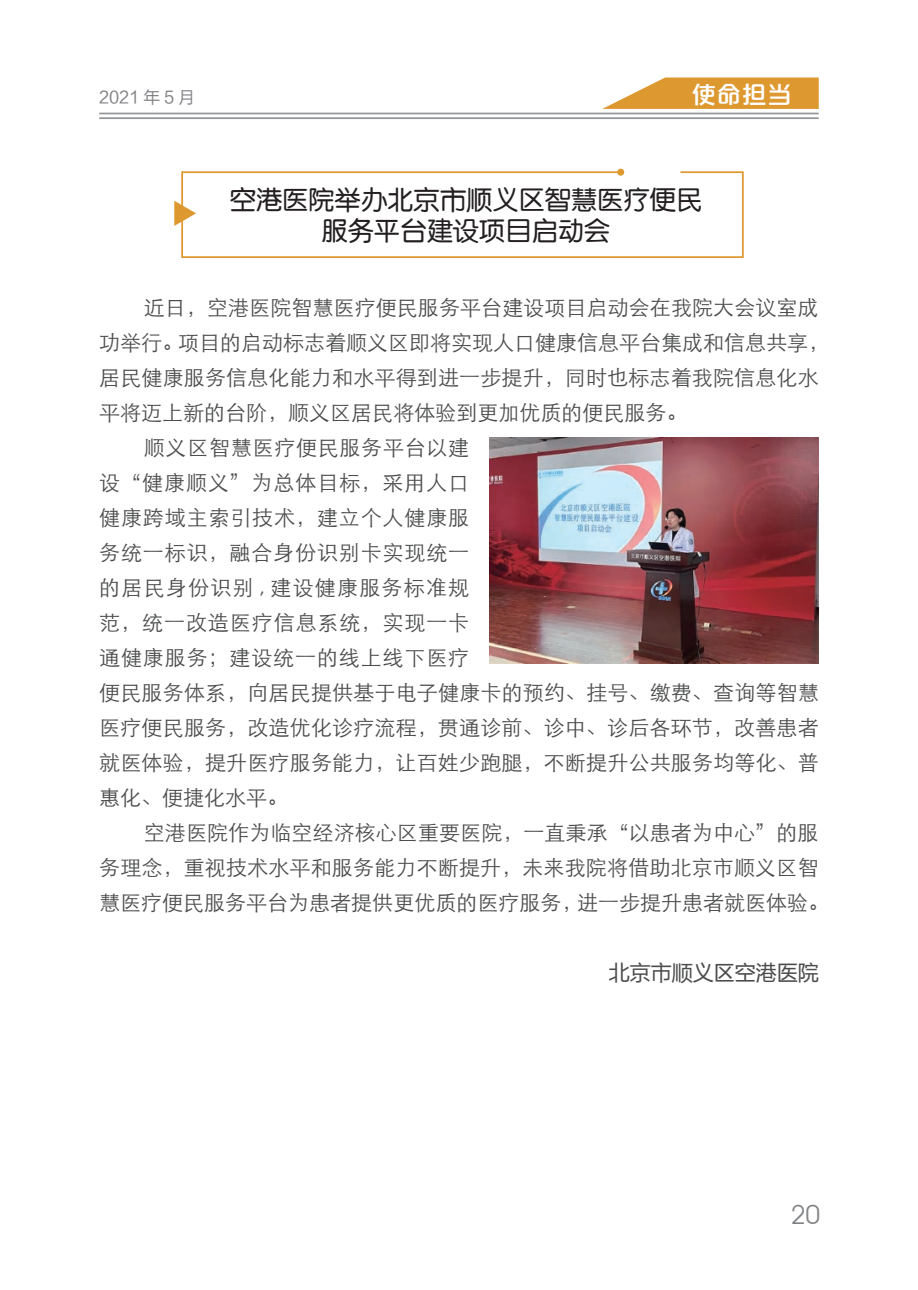
<style>
.page{position:relative;width:918px;height:1290px;background:#fff}
.page>*{position:absolute;margin:0;border:0;box-sizing:border-box;transform-origin:0 0}
.t1{font:26.25px/31.5px "J Zun Yuan";color:#231f20;text-align:center}
.t2{font:26.25px "Avant Garde IT Cby BT";color:#808285}
.t3{font:24.5px "FZPSZHJW GB1 0";color:#fff}
.t4{font:21px/35px "ST Xihei";letter-spacing:.01em;color:#4b4c4d}
.t5{font:21px/35px "ST Xihei";letter-spacing:.035em;color:#4b4c4d}
.t6{font:21px "Microsoft Ya Hei";color:#4b4c4d}
.t7{font:16.62px "FZLTHJW GB1 0";color:#808285}
</style>
<div class="page">
<svg style="left:602px;top:77px;width:217px;height:32px;background:#e3a851"></svg>
<hr style="left:99px;top:117px;width:720px;height:2px;background:#939598">
<hr style="left:99px;top:113px;width:720px;height:1px;background:#939598">
<svg style="left:181px;top:170px;width:563px;height:88px"></svg>
<div style="left:617px;top:169px;width:7px;height:7px;background:#de9830;border-radius:50%"></div>
<svg style="left:174px;top:201px;width:22px;height:25px"></svg>
<img style="left:489px;top:437px;width:330px;height:226px">
<p class="t7" style="left:99px;top:88px;width:97px">2021 年 5 月</p>
<p class="t3" style="left:692px;top:81px;width:102px">使命担当</p>
<p class="t1" style="left:229px;top:185px;width:474px">空港医院举办北京市顺义区智慧医疗便民服务平台建设项目启动会</p>
<p class="t4" style="left:99px;top:288px;width:731px;text-indent:45px">近日，空港医院智慧医疗便民服务平台建设项目启动会在我院大会议室成功举行。项目的启动标志着顺义区即将实现人口健康信息平台集成和信息共享，居民健康服务信息化能力和水平得到进一步提升，同时也标志着我院信息化水平将迈上新的台阶，顺义区居民将体验到更加优质的便民服务。</p>
<p class="t5" style="left:99px;top:428px;width:721px;text-indent:45px">顺义区智慧医疗便民服务平台以建<br>设“健康顺义”为总体目标，采用人口<br>健康跨域主索引技术，建立个人健康服<br>务统一标识，融合身份识别卡实现统一<br>的居民身份识别 , 建设健康服务标准规<br>范，统一改造医疗信息系统，实现一卡<br>通健康服务；建设统一的线上线下医疗<br>便民服务体系，向居民提供基于电子健康卡的预约、挂号、缴费、查询等智慧医疗便民服务，改造优化诊疗流程，贯通诊前、诊中、诊后各环节，改善患者就医体验，提升医疗服务能力，让百姓少跑腿，不断提升公共服务均等化、普惠化、便捷化水平。</p>
<p class="t4" style="left:99px;top:813px;width:731px;text-indent:45px">空港医院作为临空经济核心区重要医院，一直秉承“以患者为中心”的服务理念，重视技术水平和服务能力不断提升，未来我院将借助北京市顺义区智慧医疗便民服务平台为患者提供更优质的医疗服务，进一步提升患者就医体验。</p>
<p class="t6" style="left:609px;top:958px;width:211px">北京市顺义区空港医院</p>
<p class="t2" style="left:791px;top:1198px;width:31px">20</p>
</div>
